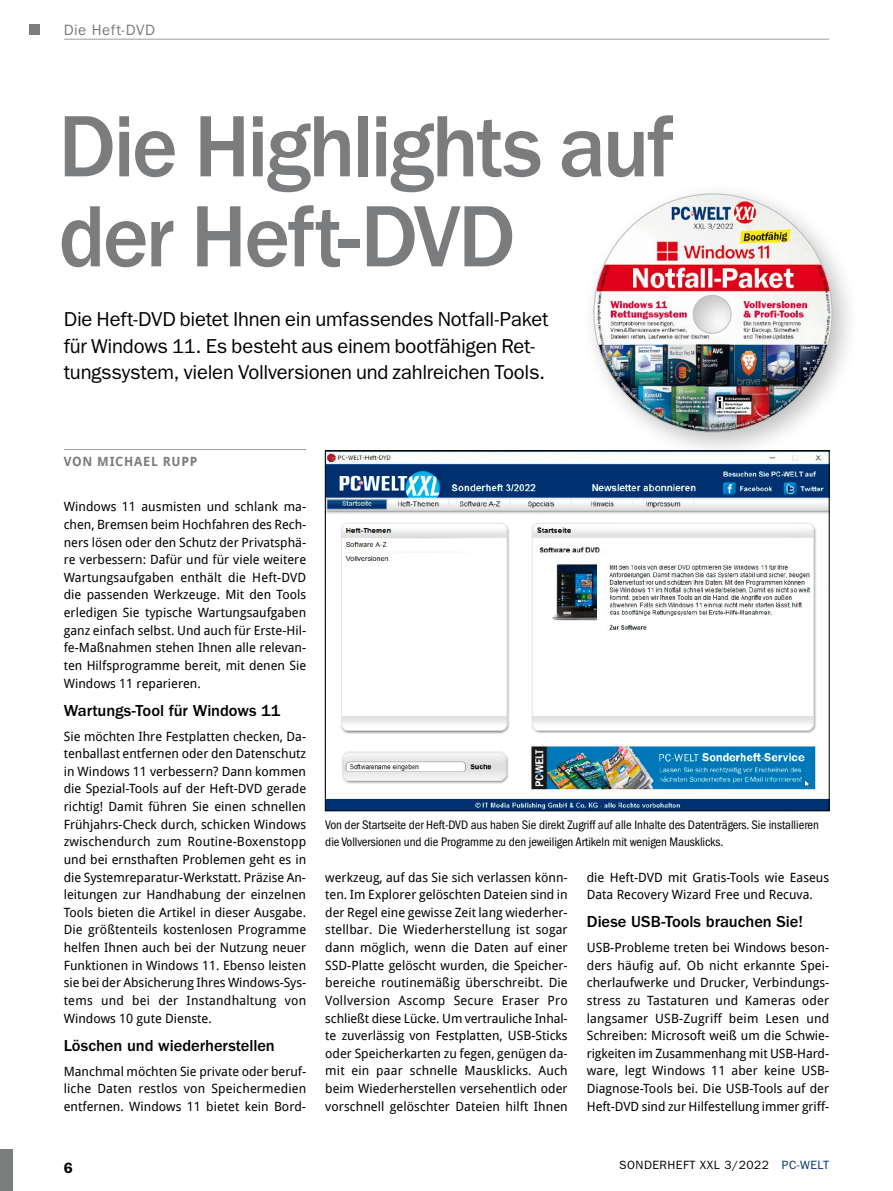
<style>
.page{position:relative;width:893px;height:1191px;background:#fff}
.page>*{position:absolute;margin:0;border:0;box-sizing:border-box;transform-origin:0 0}
.t1{font:500 90px/90px "ITC Franklin Gothic Std";letter-spacing:-.03em;color:#7b7c7e}
.t2{font:20.25px/26.2px "ITC Franklin Gothic Std";letter-spacing:-.01em;color:#000}
.t3{font:500 16.5px "ITC Franklin Gothic Std";letter-spacing:-.005em;color:#000}
.t4{font:15px "ITC Franklin Gothic Std";letter-spacing:.035em;color:#7b7c7e}
.t5{font:600 15px "ITC Franklin Gothic Std";color:#000}
.t6{font:12.75px/17.5px "Droid Sans Pro";color:#000;text-align:justify}
.t7{font:condensed 12.75px/17.5px "ITC Franklin Gothic Std";letter-spacing:-.005em;color:#000}
.t8{font:700 12.75px "Droid Sans Pro";letter-spacing:.06em;color:#7b7c7e}
.t9{font:12px "ITC Franklin Gothic Std";letter-spacing:.04em;color:#000}
.s1{color:#00336e}
</style>
<div class="page">
<div style="left:30px;top:24px;width:10px;height:11px;background:#7b7c7e"></div>
<hr style="left:64px;top:39px;width:765px;height:1px;background:#9c9e9f">
<div style="left:0;top:1148px;width:13px;height:43px;background:#7b7c7e"></div>
<hr style="left:64px;top:449px;width:242px;height:1px;background:#9c9e9f">
<img style="left:327px;top:453px;width:500px;height:356px">
<div style="left:581px;top:180px;width:279px;height:280px;background:#000;opacity:.25"></div>
<img style="left:593px;top:193px;width:240px;height:240px">
<p class="t4" style="left:64px;top:21px;width:93px">Die Heft-DVD</p>
<h1 class="t1" style="left:59px;top:102px;width:617px">Die Highlights auf der Heft-DVD</h1>
<h2 class="t2" style="left:64px;top:306px;width:486px">Die Heft-DVD bietet Ihnen ein umfassendes Notfall-Paket für Windows 11. Es besteht aus einem bootfähigen Ret&shy;tungssystem, vielen Vollversionen und zahlreichen Tools.</h2>
<p class="t8" style="left:64px;top:452px;width:135px">VON MICHAEL RUPP</p>
<p class="t6" style="left:64px;top:497px;width:244px">Windows 11 ausmisten und schlank ma&shy;chen, Bremsen beim Hochfahren des Rech&shy;ners lösen oder den Schutz der Privatsphä&shy;re verbessern: Dafür und für viele weitere Wartungsaufgaben enthält die Heft-DVD die passenden Werkzeuge. Mit den Tools erledigen Sie typische Wartungsaufgaben ganz einfach selbst. Und auch für Erste-Hil&shy;fe-Maßnahmen stehen Ihnen alle relevan&shy;ten Hilfsprogramme bereit, mit denen Sie Windows 11 reparieren.</p>
<p class="t3" style="left:64px;top:701px;width:218px">Wartungs-Tool für Windows 11</p>
<p class="t6" style="left:64px;top:727px;width:244px">Sie möchten Ihre Festplatten checken, Da&shy;tenballast entfernen oder den Datenschutz in Windows 11 verbessern? Dann kommen die Spezial-Tools auf der Heft-DVD gerade richtig! Damit führen Sie einen schnellen Frühjahrs-Check durch, schicken Windows zwischendurch zum Routine-Boxenstopp und bei ernsthaften Problemen geht es in die Systemreparatur-Werkstatt. Präzise An&shy;leitungen zur Handhabung der einzelnen Tools bieten die Artikel in dieser Ausgabe.<br>Die größtenteils kostenlosen Programme helfen Ihnen auch bei der Nutzung neuer Funktionen in Windows 11. Ebenso leisten sie bei der Absicherung Ihres Windows-Sys&shy;tems und bei der Instandhaltung von Windows 10 gute Dienste.</p>
<p class="t3" style="left:64px;top:1036px;width:213px">Löschen und wiederherstellen</p>
<p class="t6" style="left:64px;top:1061px;width:244px">Manchmal möchten Sie private oder beruf&shy;liche Daten restlos von Speichermedien entfernen. Windows 11 bietet kein Bord-</p>
<p class="t7" style="left:325px;top:816px;width:495px">Von der Startseite der Heft-DVD aus haben Sie direkt Zugriff auf alle Inhalte des Datenträgers. Sie installieren die Vollversionen und die Programme zu den jeweiligen Artikeln mit wenigen Mausklicks.</p>
<p class="t6" style="left:325px;top:868px;width:244px">werkzeug, auf das Sie sich verlassen könn&shy;ten. Im Explorer gelöschten Dateien sind in der Regel eine gewisse Zeit lang wiederher&shy;stellbar. Die Wiederherstellung ist sogar dann möglich, wenn die Daten auf einer SSD-Platte gelöscht wurden, die Speicher&shy;bereiche routinemäßig überschreibt. Die Vollversion Ascomp Secure Eraser Pro schließt diese Lücke. Um vertrauliche Inhal&shy;te zuverlässig von Festplatten, USB-Sticks oder Speicherkarten zu fegen, genügen da&shy;mit ein paar schnelle Mausklicks. Auch beim Wiederherstellen versehentlich oder vorschnell gelöschter Dateien hilft Ihnen</p>
<p class="t6" style="left:587px;top:867px;width:244px">die Heft-DVD mit Gratis-Tools wie Easeus<br>Data Recovery Wizard Free und Recuva.</p>
<p class="t3" style="left:587px;top:912px;width:218px">Diese USB-Tools brauchen Sie!</p>
<p class="t6" style="left:587px;top:938px;width:244px">USB-Probleme treten bei Windows beson&shy;ders häufig auf. Ob nicht erkannte Spei&shy;cherlaufwerke und Drucker, Verbindungs&shy;stress zu Tastaturen und Kameras oder langsamer USB-Zugriff beim Lesen und Schreiben: Microsoft weiß um die Schwie&shy;rigkeiten im Zusammenhang mit USB-Hard&shy;ware, legt Windows 11 aber keine USB-Diagnose-Tools bei. Die USB-Tools auf der Heft-DVD sind zur Hilfestellung immer griff-</p>
<p class="t5" style="left:64px;top:1158px;width:10px">6</p>
<p class="t9" style="left:619px;top:1158px;width:211px">SONDERHEFT XXL 3/2022 <span class="s1">PC-WELT</span></p>
</div>
